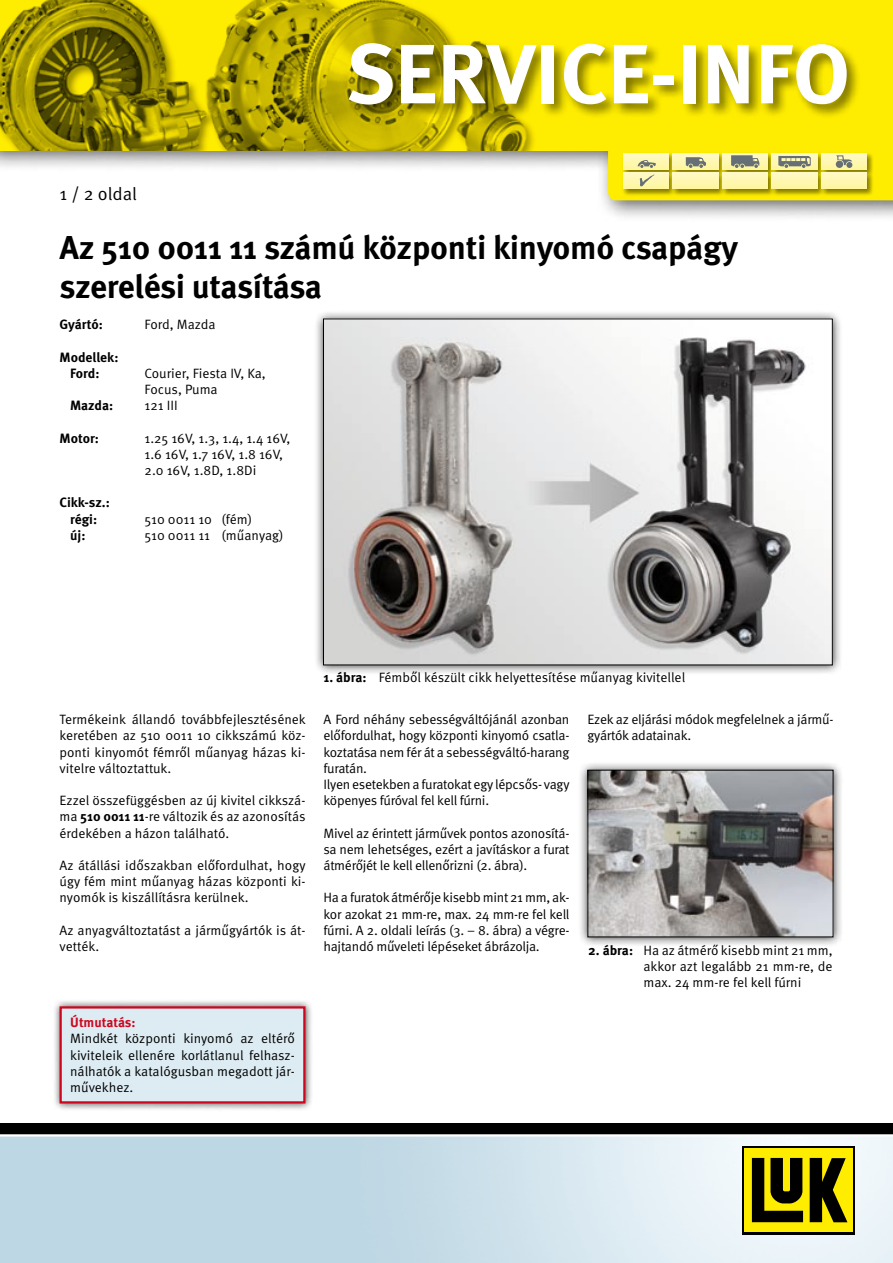
<style>
.page{position:relative;width:893px;height:1263px;background:#fff}
.page>*{position:absolute;margin:0;border:0;box-sizing:border-box;transform-origin:0 0}
.t1{font:700 84px "Meta Pro";color:#fff}
.t2{font:700 33px/39.6px "Meta Pro";letter-spacing:-.01em;color:#000}
.t3{font:18px "Meta Pro Norm";color:#000}
.t4{font:13.5px/16.2px "Meta Pro Norm";letter-spacing:-.01em;color:#000;text-align:justify}
.t5{font:700 13.5px/16.2px "Meta Pro";color:#000}
.t6{font:700 13.5px "Meta Pro";letter-spacing:-.005em;color:#cd071e}
.s1{font-family:"Meta Pro";font-weight:700}
</style>
<div class="page">
<div style="left:52px;top:998px;width:274px;height:119px;background:#000;opacity:.7"></div>
<div style="left:61px;top:1007px;width:243px;height:95px;background:#ddecf3"></div>
<div style="left:60px;top:1006px;width:245px;height:97px;border:2px solid #cd071e"></div>
<div style="left:313px;top:309px;width:536px;height:372px;background:#000;opacity:.75"></div>
<img style="left:325px;top:321px;width:506px;height:342px">
<div style="left:578px;top:760px;width:272px;height:193px;background:#000;opacity:.75"></div>
<img style="left:589px;top:772px;width:242px;height:163px">
<div style="left:587px;top:770px;width:246px;height:167px;border:1px solid #000"></div>
<img style="left:0;top:1136px;width:893px;height:127px">
<div style="left:0;top:1123px;width:893px;height:12px;background:#000"></div>
<hr style="left:0;top:1134px;width:893px;height:2px;background:#fff">
<div style="left:0;top:0;width:893px;height:229px;background:#000;opacity:.6"></div>
<img style="left:0;top:0;width:893px;height:150px">
<div style="left:621px;top:151px;width:260px;height:51px;background:#b5ae5a"></div>
<div style="left:345px;top:40px;width:548px;height:155px;background:#000;opacity:.5"></div>
<svg style="left:608px;top:150px;width:285px;height:50px;background:#e6dc60"></svg>
<svg style="left:742px;top:1146px;width:112px;height:88px"></svg>
<div style="left:744px;top:1148px;width:108px;height:84px;background:#ffed00"></div>
<svg style="left:810px;top:1158px;width:37px;height:64px"></svg>
<svg style="left:752px;top:1158px;width:51px;height:64px"></svg>
<h3 class="t3" style="left:60px;top:180px;width:79px">1 / 2 oldal</h3>
<h1 class="t1" style="left:346px;top:8px;width:506px">SERVICE-INFO</h1>
<h2 class="t2" style="left:60px;top:225px;width:680px">Az 510 0011 11 számú központi kinyomó csapágy szerelési utasítása</h2>
<p class="t5" style="left:60px;top:315px;width:45px">Gyártó:</p>
<p class="t4" style="left:145px;top:315px;width:73px">Ford, Mazda</p>
<p class="t5" style="left:70px;top:348px;width:50px;text-indent:-11px">Modellek:<br>Ford:</p>
<p class="t4" style="left:145px;top:364px;width:123px">Courier, Fiesta IV, Ka,<br>Focus, Puma</p>
<p class="t5" style="left:70px;top:396px;width:45px">Mazda:</p>
<p class="t4" style="left:145px;top:396px;width:35px">121 III</p>
<p class="t5" style="left:60px;top:429px;width:41px">Motor:</p>
<p class="t4" style="left:145px;top:429px;width:147px;text-align:left">1.25 16V, 1.3, 1.4, 1.4 16V,<br>1.6 16V, 1.7 16V, 1.8 16V,<br>2.0 16V, 1.8D, 1.8Di</p>
<p class="t5" style="left:60px;top:494px;width:52px;text-align:center">Cikk-sz.: régi:</p>
<p class="t4" style="left:145px;top:510px;width:109px">510 0011 10 (fém)</p>
<p class="t5" style="left:70px;top:526px;width:17px">új:</p>
<p class="t4" style="left:145px;top:526px;width:140px">510 0011 11 (műanyag)</p>
<p class="t4" style="left:60px;top:711px;width:248px">Termékeink állandó továbbfejlesztésének keretében az 510 0011 10 cikkszámú köz&shy;ponti kinyomót fémről műanyag házas ki&shy;vitelre változtattuk.</p>
<p class="t4" style="left:60px;top:792px;width:248px">Ezzel összefüggésben az új kivitel cikkszá&shy;ma <span class="s1">510 0011 11</span>-re változik és az azonosítás érdekében a házon található.</p>
<p class="t4" style="left:60px;top:856px;width:248px">Az átállási időszakban előfordulhat, hogy úgy fém mint műanyag házas központi ki&shy;nyomók is kiszállításra kerülnek.</p>
<p class="t4" style="left:60px;top:921px;width:247px">Az anyagváltoztatást a járműgyártók is át&shy;vették.</p>
<p class="t6" style="left:70px;top:1012px;width:67px">Útmutatás:</p>
<p class="t4" style="left:70px;top:1030px;width:226px">Mindkét központi kinyomó az eltérő kiviteleik ellenére korlátlanul felhasz&shy;nálhatók a katalógusban megadott jár&shy;művekhez.</p>
<p class="t4" style="left:323px;top:668px;width:363px"><span class="s1">1. ábra:</span> Fémből készült cikk helyettesítése műanyag kivitellel</p>
<p class="t4" style="left:587px;top:711px;width:247px">Ezek az eljárási módok megfelelnek a jármű&shy;gyártók adatainak.</p>
<p class="t4" style="left:323px;top:711px;width:248px;text-align:left">A Ford néhány sebességváltójánál azonban előfordulhat, hogy központi kinyomó csatla&shy;koztatása nem fér át a sebességváltó-harang furatán.<br>Ilyen esetekben a furatokat egy lépcsős- vagy köpenyes fúróval fel kell fúrni.</p>
<p class="t4" style="left:323px;top:824px;width:248px">Mivel az érintett járművek pontos azonosítá&shy;sa nem lehetséges, ezért a javításkor a furat átmérőjét le kell ellenőrizni (2. ábra).</p>
<p class="t4" style="left:323px;top:889px;width:248px">Ha a furatok átmérője kisebb mint 21 mm, ak&shy;kor azokat 21 mm-re, max. 24 mm-re fel kell fúrni. A 2. oldali leírás (3. – 8. ábra) a végre&shy;hajtandó műveleti lépéseket ábrázolja.</p>
<p class="t4" style="left:643px;top:941px;width:191px;text-indent:-55px"><span class="s1">2. ábra:</span> Ha az átmérő kisebb mint 21 mm, akkor azt legalább 21 mm-re, de max. 24 mm-re fel kell fúrni</p>
</div>
